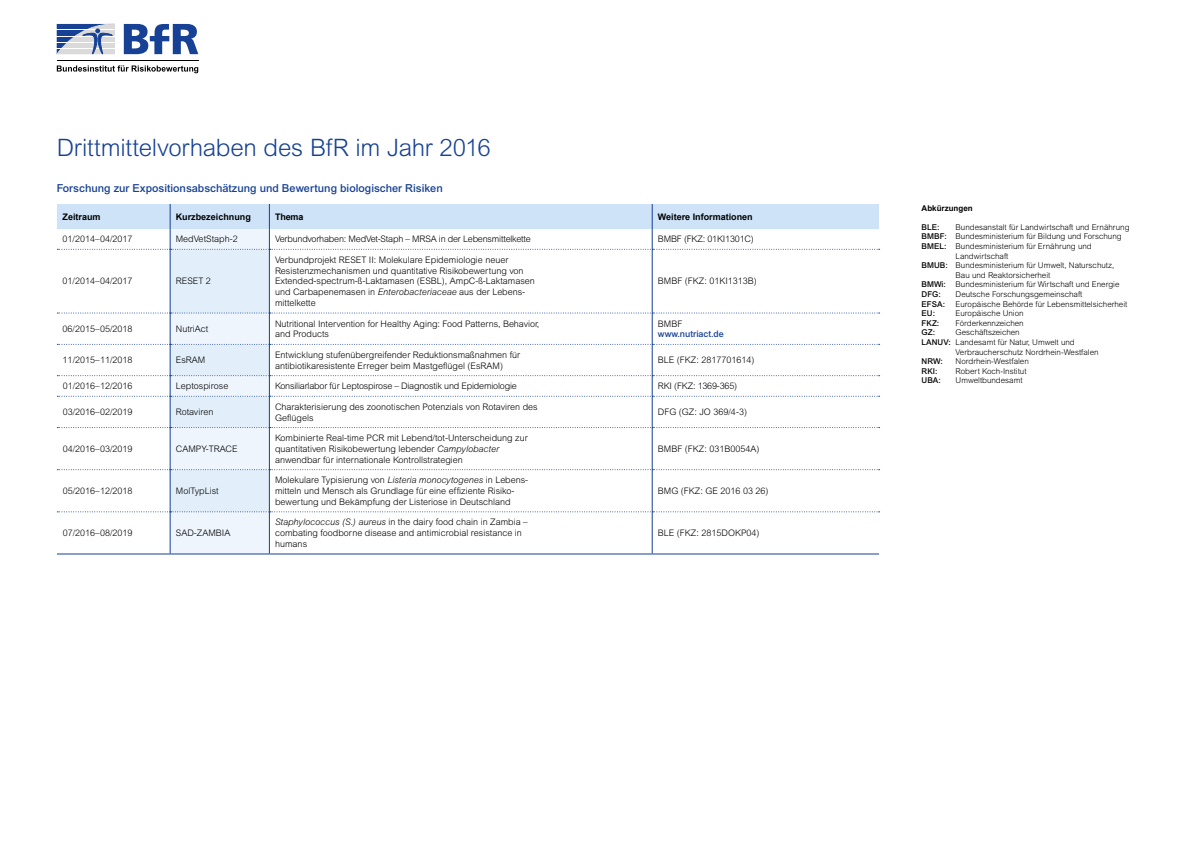
<style>
.page{position:relative;width:1191px;height:842px;background:#fff}
.page>*{position:absolute;margin:0;border:0;box-sizing:border-box;transform-origin:0 0}
.t1{font:300 24px "Arial MT Pro";letter-spacing:-.01em;color:#164194}
.t2{font:500 11px "Arial MT Pro";color:#164194}
.t3{font:300 9px/10.8px "Arial MT Pro";color:#000}
.t4{font:300 9px "Arial MT Pro";letter-spacing:-.02em;color:#000}
.t5{font:700 9px "Arial";color:#000}
.t6{font:500 9px "Arial MT Pro";color:#164194}
.t7{font:300 8px "Arial MT Pro";color:#000}
.t8{font:500 8px "Arial MT Pro";color:#000}
.t9{font:700 8px "Arial";color:#000}
.s1{font-style:italic}
.s2{font-weight:500}
</style>
<div class="page">
<hr style="left:57px;top:554px;width:113px;height:1px;background:#164194">
<hr style="left:170px;top:554px;width:99px;height:1px;background:#164194">
<hr style="left:269px;top:554px;width:383px;height:1px;background:#164194">
<hr style="left:652px;top:554px;width:227px;height:1px;background:#164194">
<svg style="left:57px;top:204px;width:822px;height:350px"></svg>
<svg style="left:57px;top:65px;width:141px;height:8px"></svg>
<svg style="left:57px;top:24px;width:58px;height:30px;background:#98a7c5"></svg>
<svg style="left:124px;top:24px;width:74px;height:30px"></svg>
<hr style="left:57px;top:61px;width:141px;height:1px;background:#000">
<h1 class="t1" style="left:57px;top:133px;width:435px">Drittmittelvorhaben des BfR im Jahr 2016</h1>
<p class="t2" style="left:57px;top:182px;width:387px">Forschung zur Expositionsabschätzung und Bewertung biologischer Risiken</p>
<p class="t5" style="left:63px;top:211px;width:40px">Zeitraum</p>
<p class="t5" style="left:176px;top:211px;width:77px">Kurzbezeichnung</p>
<p class="t5" style="left:275px;top:211px;width:30px">Thema</p>
<p class="t5" style="left:658px;top:211px;width:96px">Weitere Informationen</p>
<p class="t3" style="left:63px;top:234px;width:71px">01/2014–04/2017</p>
<p class="t3" style="left:176px;top:234px;width:63px">MedVetStaph-2</p>
<p class="t4" style="left:275px;top:234px;width:257px">Verbundvorhaben: MedVet-Staph – MRSA in der Lebensmittelkette</p>
<p class="t4" style="left:658px;top:234px;width:97px">BMBF (FKZ: 01KI1301C)</p>
<p class="t3" style="left:63px;top:276px;width:71px">01/2014–04/2017</p>
<p class="t3" style="left:176px;top:276px;width:37px">RESET 2</p>
<p class="t3" style="left:275px;top:254px;width:261px">Verbundprojekt RESET II: Molekulare Epidemiologie neuer Resistenzmechanismen und quantitative Risikobewertung von Extended-spectrum-ß-Laktamasen (ESBL), AmpC-ß-Laktamasen und Carbapenemasen in <span class="s1">Enterobacteriaceae</span> aus der Lebens&shy;mittelkette</p>
<p class="t3" style="left:658px;top:276px;width:101px">BMBF (FKZ: 01KI1313B)</p>
<p class="t3" style="left:63px;top:324px;width:71px">06/2015–05/2018</p>
<p class="t3" style="left:176px;top:324px;width:34px">NutriAct</p>
<p class="t3" style="left:275px;top:318px;width:266px">Nutritional Intervention for Healthy Aging: Food Patterns, Behavior, and Products</p>
<p class="t3" style="left:658px;top:318px;width:26px">BMBF</p>
<p class="t6" style="left:658px;top:329px;width:67px">www.nutriact.de</p>
<p class="t3" style="left:63px;top:355px;width:71px">11/2015–11/2018</p>
<p class="t3" style="left:176px;top:355px;width:31px">EsRAM</p>
<p class="t3" style="left:275px;top:350px;width:247px">Entwicklung stufenübergreifender Reduktionsmaßnahmen für antibiotikaresistente Erreger beim Mastgeflügel (EsRAM)</p>
<p class="t3" style="left:658px;top:355px;width:98px">BLE (FKZ: 2817701614)</p>
<p class="t3" style="left:63px;top:381px;width:71px">01/2016–12/2016</p>
<p class="t3" style="left:176px;top:381px;width:54px">Leptospirose</p>
<p class="t4" style="left:275px;top:381px;width:243px">Konsiliarlabor für Leptospirose – Diagnostik und Epidemiologie</p>
<p class="t4" style="left:658px;top:381px;width:81px">RKI (FKZ: 1369-365)</p>
<p class="t3" style="left:63px;top:407px;width:71px">03/2016–02/2019</p>
<p class="t3" style="left:176px;top:407px;width:39px">Rotaviren</p>
<p class="t3" style="left:275px;top:401px;width:264px">Charakterisierung des zoonotischen Potenzials von Rotaviren des<br>Geflügels</p>
<p class="t3" style="left:658px;top:407px;width:91px">DFG (GZ: JO 369/4-3)</p>
<p class="t3" style="left:63px;top:444px;width:71px">04/2016–03/2019</p>
<p class="t3" style="left:176px;top:444px;width:63px">CAMPY-TRACE</p>
<p class="t3" style="left:275px;top:433px;width:254px">Kombinierte Real-time PCR mit Lebend/tot-Unterscheidung zur quantitativen Risikobewertung lebender <span class="s1">Campylobacter </span>anwendbar für internationale Kontrollstrategien</p>
<p class="t3" style="left:658px;top:444px;width:103px">BMBF (FKZ: 031B0054A)</p>
<p class="t3" style="left:63px;top:486px;width:71px">05/2016–12/2018</p>
<p class="t3" style="left:176px;top:486px;width:44px">MolTypList</p>
<p class="t3" style="left:275px;top:475px;width:255px">Molekulare Typisierung von <span class="s1">Listeria monocytogenes</span> in Lebens&shy;mitteln und Mensch als Grundlage für eine effiziente Risiko&shy;bewertung und Bekämpfung der Listeriose in Deutschland</p>
<p class="t3" style="left:658px;top:486px;width:112px">BMG (FKZ: GE 2016 03 26)</p>
<p class="t3" style="left:63px;top:528px;width:71px">07/2016–08/2019</p>
<p class="t3" style="left:176px;top:528px;width:56px">SAD-ZAMBIA</p>
<p class="t3" style="left:275px;top:517px;width:254px"><span class="s1">Staphylococcus (S.) aureus</span> in the dairy food chain in Zambia – combating foodborne disease and antimicrobial resistance in humans</p>
<p class="t3" style="left:658px;top:528px;width:103px">BLE (FKZ: 2815DOKP04)</p>
<p class="t9" style="left:921px;top:202px;width:53px">Abkürzungen</p>
<p class="t8" style="left:921px;top:222px;width:19px">BLE:</p>
<p class="t7" style="left:955px;top:222px;width:175px">Bundesanstalt für Landwirtschaft und Ernährung</p>
<p class="t7" style="left:921px;top:232px;width:202px"><span class="s2">BMBF:</span> Bundesministerium für Bildung und Forschung</p>
<p class="t7" style="left:921px;top:241px;width:172px"><span class="s2">BMEL:</span> Bundesministerium für Ernährung und</p>
<p class="t7" style="left:955px;top:251px;width:54px">Landwirtschaft</p>
<p class="t7" style="left:921px;top:260px;width:194px"><span class="s2">BMUB:</span> Bundesministerium für Umwelt, Naturschutz,</p>
<p class="t7" style="left:955px;top:270px;width:96px">Bau und Reaktorsicherheit</p>
<p class="t7" style="left:921px;top:280px;width:199px"><span class="s2">BMWi:</span> Bundesministerium für Wirtschaft und Energie</p>
<p class="t8" style="left:921px;top:289px;width:21px">DFG:</p>
<p class="t7" style="left:955px;top:289px;width:128px">Deutsche Forschungsgemeinschaft</p>
<p class="t8" style="left:921px;top:299px;width:25px">EFSA:</p>
<p class="t7" style="left:955px;top:299px;width:173px">Europäische Behörde für Lebensmittelsicherheit</p>
<p class="t8" style="left:921px;top:309px;width:15px">EU:</p>
<p class="t7" style="left:955px;top:308px;width:69px">Europäische Union</p>
<p class="t8" style="left:921px;top:318px;width:19px">FKZ:</p>
<p class="t7" style="left:955px;top:318px;width:70px">Förderkennzeichen</p>
<p class="t8" style="left:921px;top:328px;width:15px">GZ:</p>
<p class="t7" style="left:955px;top:328px;width:66px">Geschäftszeichen</p>
<p class="t7" style="left:921px;top:337px;width:155px"><span class="s2">LANUV:</span> Landesamt für Natur, Umwelt und</p>
<p class="t7" style="left:955px;top:347px;width:144px">Verbraucherschutz Nordrhein-Westfalen</p>
<p class="t8" style="left:921px;top:357px;width:23px">NRW:</p>
<p class="t7" style="left:955px;top:356px;width:75px">Nordrhein-Westfalen</p>
<p class="t8" style="left:921px;top:366px;width:17px">RKI:</p>
<p class="t7" style="left:955px;top:366px;width:72px">Robert Koch-Institut</p>
<p class="t8" style="left:921px;top:376px;width:21px">UBA:</p>
<p class="t7" style="left:955px;top:376px;width:68px">Umweltbundesamt</p>
</div>
